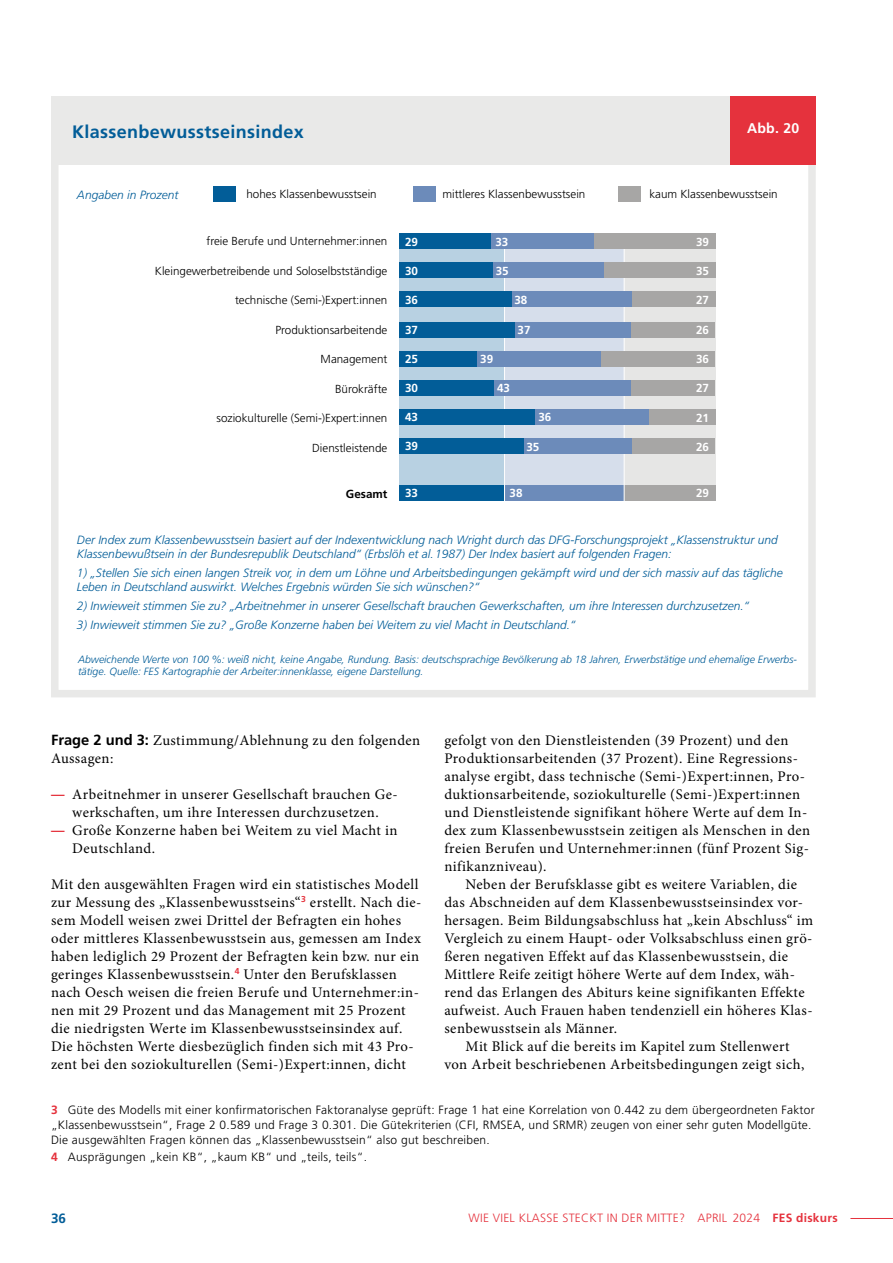
<style>
.page{position:relative;width:893px;height:1263px;background:#fff}
.page>*{position:absolute;margin:0;border:0;box-sizing:border-box;transform-origin:0 0}
.t1{font:700 18px "Frutiger LT Pro";letter-spacing:.02em;color:#025d98}
.t2{font:14.7px/18px "Minion Pro";letter-spacing:.03em;color:#000}
.t3{font:700 14.1px "Frutiger LT Pro";color:#fff}
.t4{font:700 13.5px "Frutiger LT Pro";color:#025d98}
.t5{font:italic 300 12px/14.4px "Frutiger LT Pro";color:#025d98}
.t6{font:300 12px/15px "Frutiger LT Pro";letter-spacing:.02em;color:#000}
.t7{font:300 12px "Frutiger LT Pro";letter-spacing:.02em;color:#e5323d}
.t8{font:300 11.7px "Frutiger LT Pro";color:#000}
.t9{font:700 11.7px "Frutiger LT Pro";color:#fff}
.t10{font:700 11.7px "Frutiger LT Pro";color:#000}
.t11{font:italic 300 10.5px/12.6px "Frutiger LT Pro";color:#025d98}
.t12{font:italic 300 7.95px "Frutiger LT Pro";color:#025d98}
.s1{font-family:"Frutiger LT Pro";font-weight:700}
.s2{font-family:"Frutiger LT Pro";font-weight:700;font-size:13.5px;color:#e5323d}
.s3{font-weight:700;color:#e5323d}
.s4{font-weight:700}
</style>
<div class="page">
<div style="left:51px;top:97px;width:765px;height:600px;border:8px solid #e9e9e8"></div>
<div style="left:51px;top:97px;width:765px;height:68px;background:#e9e9e8"></div>
<div style="left:731px;top:97px;width:85px;height:68px;background:#e5323d"></div>
<svg style="left:399px;top:233px;width:317px;height:268px;background:#91acc5"></svg>
<div style="left:213px;top:186px;width:23px;height:15px;background:#025d98"></div>
<div style="left:413px;top:186px;width:23px;height:15px;background:#6c8bba"></div>
<div style="left:618px;top:186px;width:23px;height:15px;background:#a7a6a5"></div>
<hr style="left:850px;top:1218px;width:43px;height:1px;background:#e5323d">
<p class="t1" style="left:72px;top:121px;width:233px">Klassenbewusstseinsindex</p>
<p class="t3" style="left:747px;top:120px;width:54px">Abb. 20</p>
<p class="t5" style="left:77px;top:187px;width:103px">Angaben in Prozent</p>
<p class="t8" style="left:246px;top:187px;width:132px">hohes Klassenbewusstsein</p>
<p class="t8" style="left:442px;top:187px;width:145px">mittleres Klassenbewusstsein</p>
<p class="t8" style="left:649px;top:187px;width:130px">kaum Klassenbewusstsein</p>
<p class="t8" style="left:207px;top:234px;width:182px">freie Berufe und Unternehmer:innen</p>
<p class="t8" style="left:155px;top:264px;width:234px">Kleingewerbetreibende und Soloselbstständige</p>
<p class="t8" style="left:235px;top:293px;width:154px">technische (Semi-)Expert:innen</p>
<p class="t8" style="left:275px;top:323px;width:113px">Produktionsarbeitende</p>
<p class="t8" style="left:321px;top:352px;width:68px">Management</p>
<p class="t8" style="left:335px;top:382px;width:54px">Bürokräfte</p>
<p class="t8" style="left:216px;top:411px;width:172px">soziokulturelle (Semi-)Expert:innen</p>
<p class="t8" style="left:312px;top:441px;width:77px">Dienstleistende</p>
<p class="t10" style="left:346px;top:487px;width:43px">Gesamt</p>
<p class="t9" style="left:405px;top:235px;width:14px">29</p>
<p class="t9" style="left:495px;top:235px;width:14px">33</p>
<p class="t9" style="left:496px;top:264px;width:14px">35</p>
<p class="t9" style="left:696px;top:235px;width:14px">39</p>
<p class="t9" style="left:405px;top:264px;width:14px">30</p>
<p class="t9" style="left:696px;top:263px;width:14px">35</p>
<p class="t9" style="left:405px;top:293px;width:14px">36</p>
<p class="t9" style="left:405px;top:323px;width:14px">37</p>
<p class="t9" style="left:514px;top:293px;width:14px">38</p>
<p class="t9" style="left:518px;top:323px;width:14px">37</p>
<p class="t9" style="left:696px;top:293px;width:14px">27</p>
<p class="t9" style="left:696px;top:323px;width:14px">26</p>
<p class="t9" style="left:405px;top:352px;width:14px">25</p>
<p class="t9" style="left:405px;top:381px;width:14px">30</p>
<p class="t9" style="left:405px;top:410px;width:14px">43</p>
<p class="t9" style="left:405px;top:439px;width:14px">39</p>
<p class="t9" style="left:405px;top:486px;width:14px">33</p>
<p class="t9" style="left:480px;top:352px;width:14px">39</p>
<p class="t9" style="left:497px;top:381px;width:14px">43</p>
<p class="t9" style="left:538px;top:410px;width:14px">36</p>
<p class="t9" style="left:526px;top:440px;width:14px">35</p>
<p class="t9" style="left:696px;top:352px;width:14px">36</p>
<p class="t9" style="left:696px;top:381px;width:14px">27</p>
<p class="t9" style="left:696px;top:410px;width:14px">21</p>
<p class="t9" style="left:696px;top:440px;width:14px">26</p>
<p class="t9" style="left:510px;top:486px;width:14px">38</p>
<p class="t9" style="left:696px;top:486px;width:14px">29</p>
<p class="t5" style="left:77px;top:533px;width:702px">Der Index zum Klassenbewusstsein basiert auf der Indexentwicklung nach Wright durch das DFG-Forschungsprojekt „Klassenstruktur und<br>Klassenbewußtsein in der Bundesrepublik Deutschland“ (Erbslöh et al.1987) Der Index basiert auf folgenden Fragen:</p>
<p class="t5" style="left:77px;top:566px;width:707px">1) „Stellen Sie sich einen langen Streik vor, in dem um Löhne und Arbeitsbedingungen gekämpft wird und der sich massiv auf das tägliche<br>Leben in Deutschland auswirkt. Welches Ergebnis würden Sie sich wünschen?“</p>
<p class="t5" style="left:77px;top:599px;width:674px">2) Inwieweit stimmen Sie zu? „Arbeitnehmer in unserer Gesellschaft brauchen Gewerkschaften, um ihre Interessen durchzusetzen.“</p>
<p class="t5" style="left:77px;top:617px;width:500px">3) Inwieweit stimmen Sie zu? „Große Konzerne haben bei Weitem zu viel Macht in Deutschland.“</p>
<p class="t11" style="left:78px;top:653px;width:720px">Abweichende Werte von 100 %: weiß nicht, keine Angabe, Rundung. Basis: deutschsprachige Bevölkerung ab 18 Jahren, Erwerbstätige und ehemalige Erwerbs&shy;tätige. Quelle: FES Kartographie der Arbeiter:innenklasse, eigene Darstellung.</p>
<p class="t12" style="left:-2px;top:537px;width:728px">on 100 %: weiß nicht, keine Angabe, Rundung. Basis: deutschsprachige Bevölkerung ab 18 Jahren, Erwerbstätige und ehemalige Erwerbstätige. Quelle: FES Kartographie der Arbeiter:innenklasse, eigene Darstellung.</p>
<p class="t2" style="left:51px;top:731px;width:371px"><span class="s1">Frage 2 und 3:</span> Zustimmung/Ablehnung zu den folgenden<br>Aussagen:</p>
<p class="t2" style="left:51px;top:785px;width:348px;text-align:center"><span class="s2">—</span> Arbeitnehmer in unserer Gesellschaft brauchen Ge&shy;werkschaften, um ihre Interessen durchzusetzen.</p>
<p class="t2" style="left:72px;top:821px;width:327px;text-indent:-21px"><span class="s2">—</span> Große Konzerne haben bei Weitem zu viel Macht in<br>Deutschland.</p>
<p class="t2" style="left:51px;top:875px;width:372px">Mit den ausgewählten Fragen wird ein statistisches Modell zur Messung des „Klassenbewusstseins“<sup>3</sup> erstellt. Nach die&shy;sem Modell weisen zwei Drittel der Befragten ein hohes oder mittleres Klassenbewusstsein aus, gemessen am Index haben lediglich 29 Prozent der Befragten kein bzw. nur ein geringes Klassenbewusstsein.<sup>4</sup> Unter den Berufsklassen nach Oesch weisen die freien Berufe und Unternehmer:in&shy;nen mit 29 Prozent und das Management mit 25 Prozent die niedrigsten Werte im Klassenbewusstseinsindex auf.<br>Die höchsten Werte diesbezüglich finden sich mit 43 Pro&shy;zent bei den soziokulturellen (Semi-)Expert:innen, dicht</p>
<p class="t6" style="left:51px;top:1102px;width:765px"><span class="s3">3</span> Güte des Modells mit einer konfirmatorischen Faktoranalyse geprüft: Frage 1 hat eine Korrelation von 0.442 zu dem übergeordneten Faktor „Klassenbewusstsein“, Frage 2 0.589 und Frage 3 0.301. Die Gütekriterien (CFI, RMSEA, und SRMR) zeugen von einer sehr guten Modellgüte.<br>Die ausgewählten Fragen können das „Klassenbewusstsein“ also gut beschreiben.</p>
<p class="t6" style="left:51px;top:1149px;width:317px"><span class="s3">4</span> Ausprägungen „kein KB“, „kaum KB“ und „teils, teils“.</p>
<p class="t2" style="left:444px;top:731px;width:367px">gefolgt von den Dienstleistenden (39 Prozent) und den Produktionsarbeitenden (37 Prozent). Eine Regressions&shy;analyse ergibt, dass technische (Semi-)Expert:innen, Pro&shy;duktionsarbeitende, soziokulturelle (Semi-)Expert:innen und Dienstleistende signifikant höhere Werte auf dem In&shy;dex zum Klassenbewusstsein zeitigen als Menschen in den freien Berufen und Unternehmer:innen (fünf Prozent Sig&shy;nifikanzniveau).</p>
<p class="t2" style="left:466px;top:875px;width:333px">Neben der Berufsklasse gibt es weitere Variablen, die</p>
<p class="t2" style="left:444px;top:893px;width:360px">das Abschneiden auf dem Klassenbewusstseinsindex vor-</p>
<p class="t2" style="left:444px;top:911px;width:370px">hersagen. Beim Bildungsabschluss hat „kein Abschluss“ im</p>
<p class="t2" style="left:444px;top:929px;width:370px">Vergleich zu einem Haupt- oder Volksabschluss einen grö-</p>
<p class="t2" style="left:444px;top:947px;width:345px">ßeren negativen Effekt auf das Klassenbewusstsein, die</p>
<p class="t2" style="left:444px;top:965px;width:352px">Mittlere Reife zeitigt höhere Werte auf dem Index, wäh-</p>
<p class="t2" style="left:444px;top:983px;width:362px">rend das Erlangen des Abiturs keine signifikanten Effekte</p>
<p class="t2" style="left:444px;top:1001px;width:370px">aufweist. Auch Frauen haben tendenziell ein höheres Klas-</p>
<p class="t2" style="left:444px;top:1019px;width:174px">senbewusstsein als Männer.</p>
<p class="t2" style="left:466px;top:1037px;width:325px">Mit Blick auf die bereits im Kapitel zum Stellenwert</p>
<p class="t2" style="left:444px;top:1055px;width:361px">von Arbeit beschriebenen Arbeitsbedingungen zeigt sich,</p>
<p class="t4" style="left:51px;top:1210px;width:17px">36</p>
<p class="t7" style="left:469px;top:1211px;width:371px">WIE VIEL KLASSE STECKT IN DER MITTE? APRIL 2024 <span class="s4">FES diskurs</span></p>
</div>
